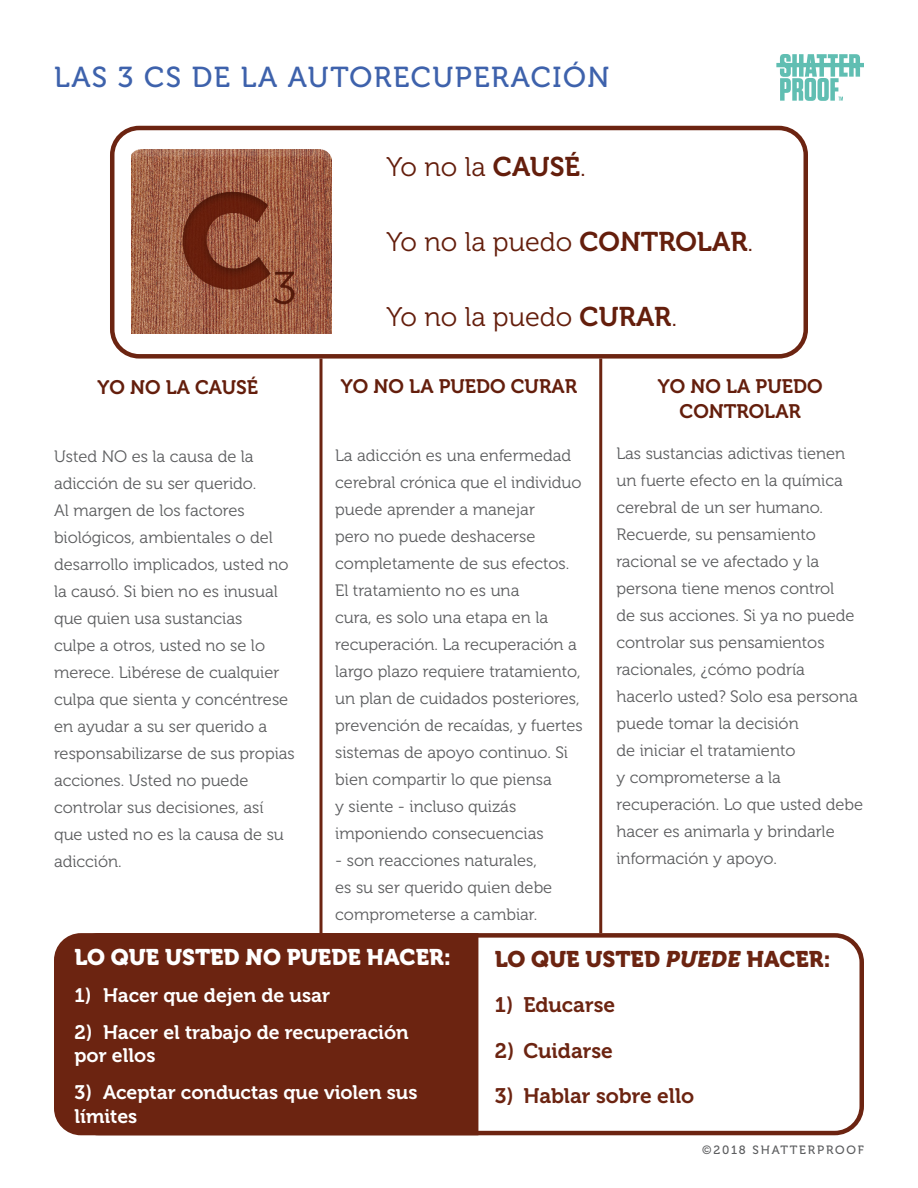
<style>
.page{position:relative;width:918px;height:1188px;background:#fff}
.page>*{position:absolute;margin:0;border:0;box-sizing:border-box;transform-origin:0 0}
.t1{font:28.8px "Museo 500";letter-spacing:.05em;color:#3e62ac}
.t2{font:27px "Museo 300";color:#641e0c}
.t3{font:22.5px "Museo 900";color:#fff}
.t4{font:22.5px "Museo 900";color:#6c2411}
.t5{font:21px "Museo 700";color:#6c2411}
.t6{font:19.5px/23.4px "Museo 700";color:#fff}
.t7{font:19.5px "Museo 700";color:#641e0c}
.t8{font:16.5px/27px "Museo 300";color:#5c5d5f}
.t9{font:12px "Museo 500";letter-spacing:.15em;color:#5c5d5f}
.s1{font-family:"Museo 700"}
.s2{font-style:italic}
</style>
<div class="page">
<svg style="left:776px;top:54px;width:88px;height:47px"></svg>
<img style="left:131px;top:150px;width:200px;height:183px">
<div style="left:110px;top:126px;width:698px;height:233px;border:4px solid #6c2411;border-radius:27px"></div>
<hr style="left:320px;top:359px;width:2px;height:574px;background:#6c2411">
<hr style="left:599px;top:359px;width:3px;height:574px;background:#6c2411">
<div style="left:70px;top:933px;width:794px;height:202px;border:4px solid #6c2411;border-radius:27px"></div>
<div style="left:54px;top:933px;width:424px;height:202px;background:#6c2411"></div>
<p class="t1" style="left:54px;top:61px;width:557px">LAS 3 CS DE LA AUTORECUPERACIÓN</p>
<p class="t2" style="left:387px;top:152px;width:201px">Yo no la <span class="s1">CAUSÉ</span>.</p>
<p class="t2" style="left:387px;top:227px;width:368px">Yo no la puedo <span class="s1">CONTROLAR</span>.</p>
<p class="t7" style="left:97px;top:377px;width:162px">YO NO LA CAUSÉ</p>
<p class="t8" style="left:54px;top:443px;width:242px">Usted NO es la causa de la adicción de su ser querido.<br>Al margen de los factores biológicos, ambientales o del desarrollo implicados, usted no la causó. Si bien no es inusual que quien usa sustancias<br>culpe a otros, usted no se lo merece. Libérese de cualquier culpa que sienta y concéntrese en ayudar a su ser querido a responsabilizarse de sus propias acciones. Usted no puede controlar sus decisiones, así que usted no es la causa de su adicción.</p>
<p class="t2" style="left:387px;top:302px;width:292px">Yo no la puedo <span class="s1">CURAR</span>.</p>
<p class="t7" style="left:341px;top:376px;width:238px">YO NO LA PUEDO CURAR</p>
<p class="t8" style="left:335px;top:442px;width:249px">La adicción es una enfermedad cerebral crónica que el individuo puede aprender a manejar<br>pero no puede deshacerse completamente de sus efectos.<br>El tratamiento no es una<br>cura, es solo una etapa en la recuperación. La recuperación a largo plazo requiere tratamiento, un plan de cuidados posteriores, prevención de recaídas, y fuertes sistemas de apoyo continuo. Si bien compartir lo que piensa<br>y siente - incluso quizás imponiendo consecuencias</p>
<p class="t8" style="left:335px;top:847px;width:219px">- son reacciones naturales, es su ser querido quien debe comprometerse a cambiar.</p>
<p class="t7" style="left:658px;top:376px;width:166px">YO NO LA PUEDO</p>
<p class="t7" style="left:680px;top:401px;width:123px">CONTROLAR</p>
<p class="t8" style="left:616px;top:440px;width:248px">Las sustancias adictivas tienen un fuerte efecto en la química cerebral de un ser humano.<br>Recuerde, su pensamiento racional se ve afectado y la persona tiene menos control<br>de sus acciones. Si ya no puede controlar sus pensamientos racionales, ¿cómo podría hacerlo usted? Solo esa persona puede tomar la decisión<br>de iniciar el tratamiento<br>y comprometerse a la recuperación. Lo que usted debe hacer es animarla y brindarle información y apoyo.</p>
<p class="t3" style="left:75px;top:945px;width:378px">LO QUE USTED NO PUEDE HACER:</p>
<p class="t6" style="left:75px;top:984px;width:257px">1) Hacer que dejen de usar</p>
<p class="t6" style="left:75px;top:1021px;width:336px">2) Hacer el trabajo de recuperación por ellos</p>
<p class="t6" style="left:75px;top:1081px;width:344px">3) Aceptar conductas que violen sus límites</p>
<p class="t4" style="left:495px;top:946px;width:338px">LO QUE USTED <span class="s2">PUEDE</span> HACER:</p>
<p class="t5" style="left:495px;top:994px;width:122px">1) Educarse</p>
<p class="t5" style="left:495px;top:1039px;width:120px">2) Cuidarse</p>
<p class="t5" style="left:495px;top:1084px;width:201px">3) Hablar sobre ello</p>
<p class="t9" style="left:702px;top:1143px;width:163px">©2018 SHATTERPROOF</p>
</div>
